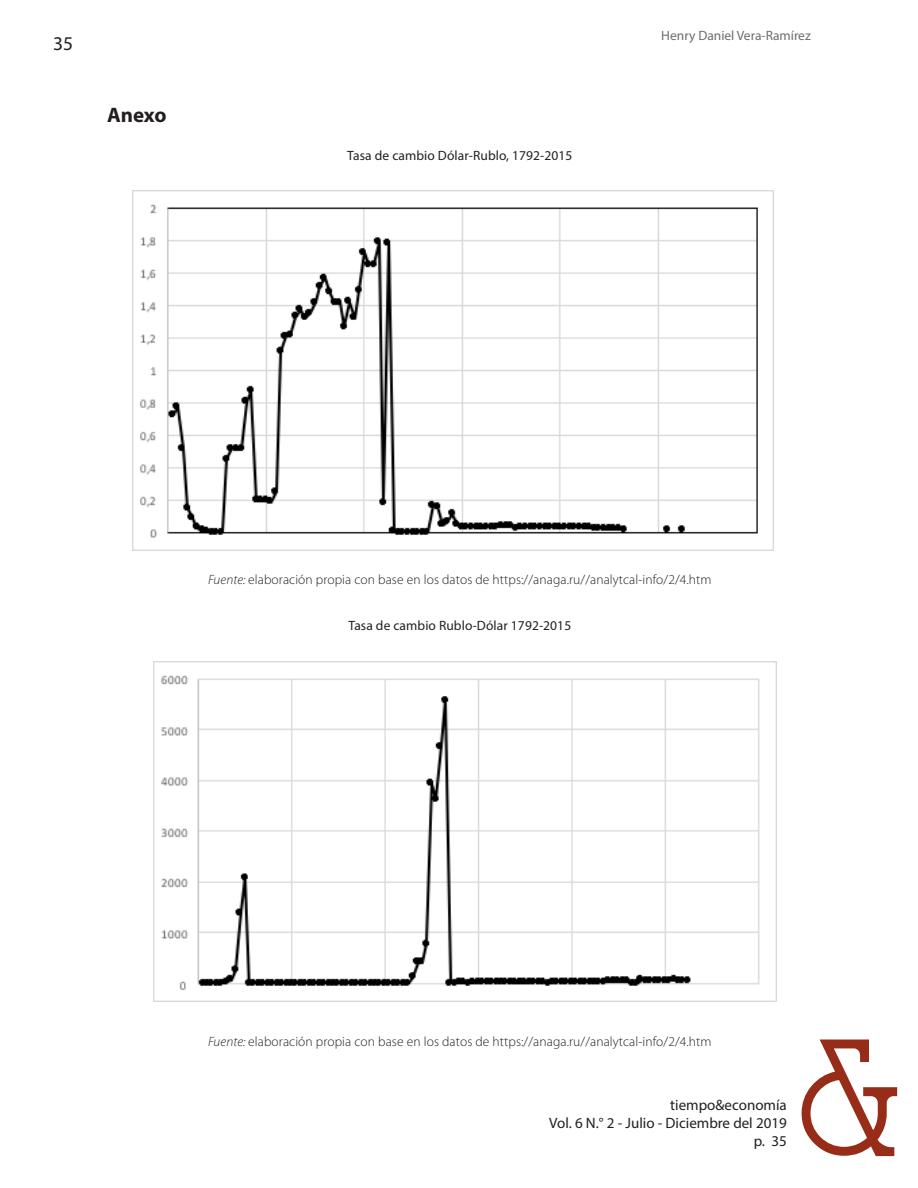
<style>
.page{position:relative;width:918px;height:1188px;background:#fff}
.page>*{position:absolute;margin:0;border:0;box-sizing:border-box;transform-origin:0 0}
.SuB_TITLS{font:700 21px "Myriad Pro";letter-spacing:-.01em;color:#231f20}
.t1{font:19.5px "Myriad Pro";color:#231f20}
.t2{font:15px/18px "Myriad Pro";color:#231f20;text-align:right}
.TEXTO_-_tablas_-_Fue{font:300 13.5px "Myriad Pro";letter-spacing:.005em;color:#231f20}
.TEXTO_-_tablas{font:13.5px "Myriad Pro";letter-spacing:.005em;color:#231f20}
.t3{font:13.5px "Myriad Pro";color:#6c6d70}
.s1{font-style:italic}
</style>
<div class="page">
<svg style="left:802px;top:1040px;width:95px;height:116px"></svg>
<img style="left:133px;top:190px;width:641px;height:361px">
<img style="left:154px;top:662px;width:622px;height:340px">
<h2 class="t1" style="left:53px;top:31px;width:22px">35</h2>
<p class="SuB_TITLS" style="left:107px;top:101px;width:61px">Anexo</p>
<p class="TEXTO_-_tablas" style="left:347px;top:147px;width:227px">Tasa de cambio Dólar-Rublo, 1792-2015</p>
<p class="t3" style="left:661px;top:27px;width:151px">Henry Daniel Vera-Ramírez</p>
<p class="TEXTO_-_tablas_-_Fue" style="left:208px;top:571px;width:505px"><span class="s1">Fuente:</span> elaboración propia con base en los datos de https://anaga.ru//analytcal-info/2/4.htm</p>
<p class="TEXTO_-_tablas" style="left:348px;top:618px;width:224px">Tasa de cambio Rublo-Dólar 1792-2015</p>
<p class="TEXTO_-_tablas_-_Fue" style="left:208px;top:1034px;width:505px"><span class="s1">Fuente:</span> elaboración propia con base en los datos de https://anaga.ru//analytcal-info/2/4.htm</p>
<p class="t2" style="left:549px;top:1096px;width:239px">tiempo&amp;economía<br>Vol. 6 N.° 2 - Julio - Diciembre del 2019 p. 35</p>
</div>
